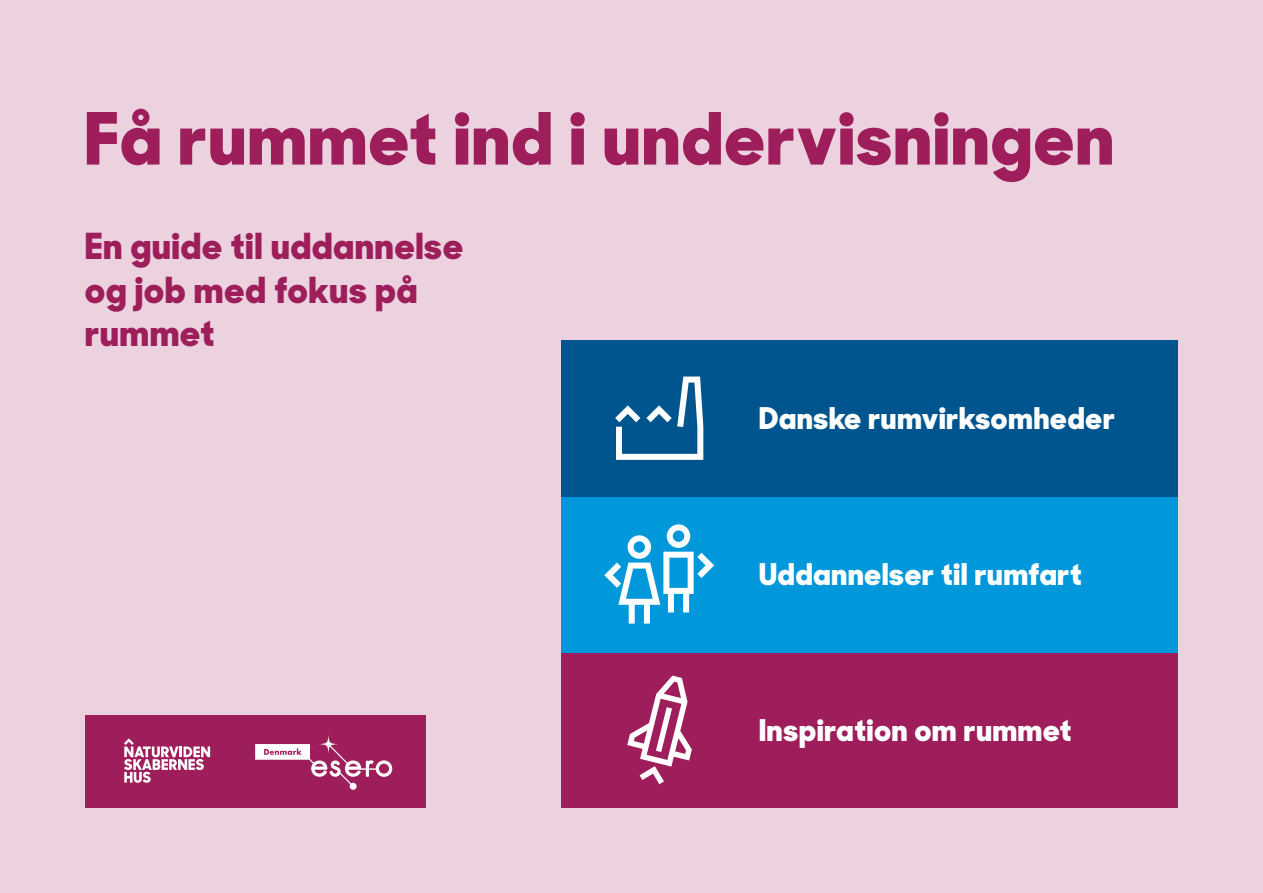
<style>
.page{position:relative;width:1263px;height:893px;background:#ebd2de}
.page>*{position:absolute;margin:0;border:0;box-sizing:border-box;transform-origin:0 0}
.t1{font:800 72px "Sharp Sans Display No 1";letter-spacing:.03em;color:#9d1e5a}
.t2{font:800 36px/43.2px "Sharp Sans Display No 1";letter-spacing:.03em;color:#9d1e5a}
.t3{font:800 30px "Sharp Sans Display No 1";letter-spacing:.03em;color:#fff}
</style>
<div class="page">
<div style="left:561px;top:652px;width:616px;height:156px;background:#9d1e5a"></div>
<div style="left:561px;top:496px;width:616px;height:156px;background:#0098db"></div>
<div style="left:561px;top:340px;width:616px;height:156px;background:#00558f"></div>
<svg style="left:615px;top:377px;width:88px;height:83px"></svg>
<svg style="left:604px;top:524px;width:110px;height:100px"></svg>
<svg style="left:627px;top:676px;width:65px;height:108px"></svg>
<div style="left:85px;top:715px;width:340px;height:93px;background:#9d1e5a"></div>
<svg style="left:124px;top:738px;width:86px;height:45px"></svg>
<svg style="left:255px;top:735px;width:137px;height:55px"></svg>
<p class="t1" style="left:85px;top:86px;width:1030px">Få rummet ind i undervisningen</p>
<p class="t2" style="left:85px;top:223px;width:379px">En guide til uddannelse og job med fokus på rummet</p>
<p class="t3" style="left:759px;top:397px;width:357px">Danske rumvirksomheder</p>
<p class="t3" style="left:759px;top:552px;width:324px">Uddannelser til rumfart</p>
<p class="t3" style="left:759px;top:708px;width:314px">Inspiration om rummet</p>
</div>
